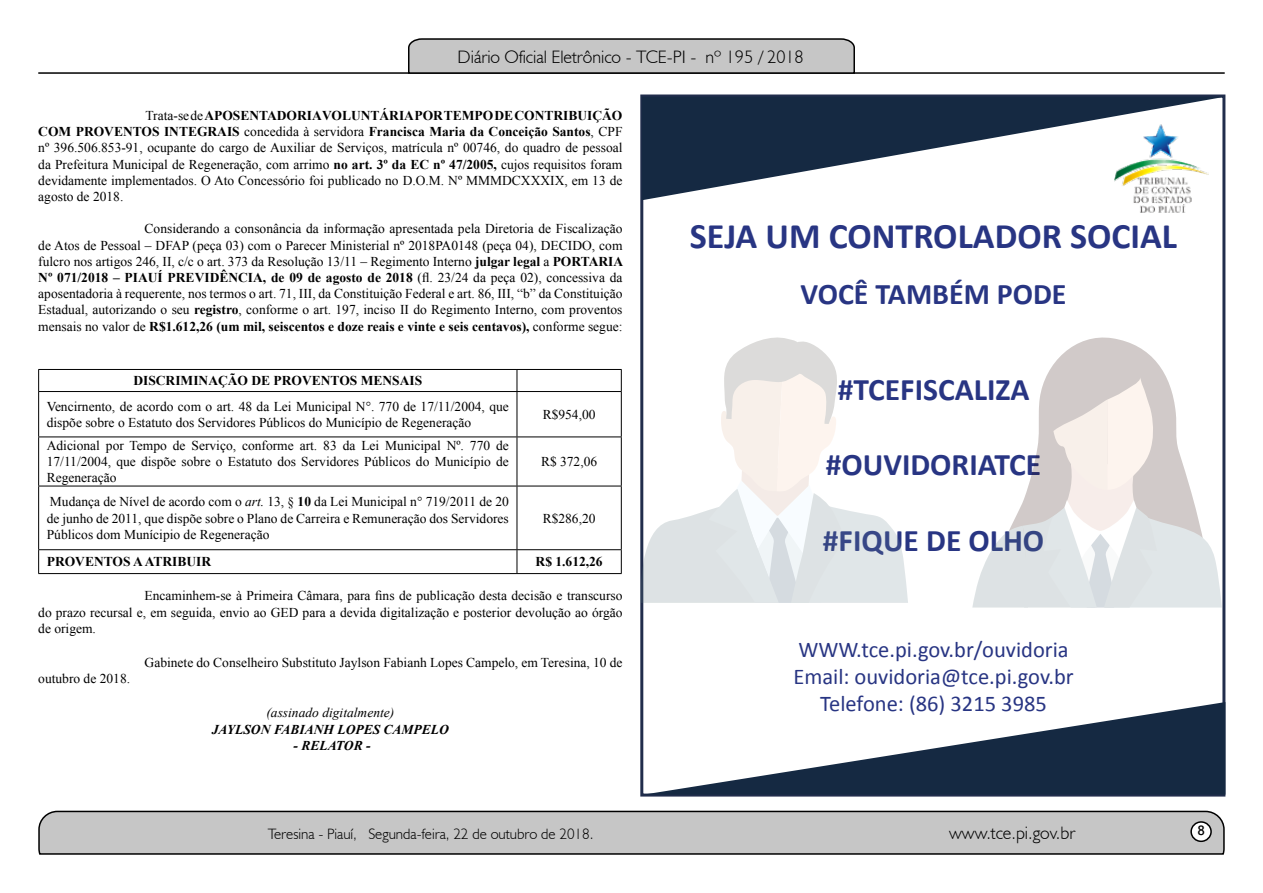
<style>
.page{position:relative;width:1263px;height:893px;background:#fff}
.page>*{position:absolute;margin:0;border:0;box-sizing:border-box;transform-origin:0 0}
.t1{font:700 36px "Calibri";color:#283583}
.t2{font:700 31.5px "Calibri";color:#283583}
.t3{font:700 30px "Calibri";color:#283583}
.t4{font:22.5px/27px "Calibri";color:#283583;text-align:center}
.t5{font:300 18px "Humanist 521 BT";color:#000}
.t6{font:300 15px "Humanist 521 BT";color:#000}
.t7{font:15px "Estrangelo Edessa";color:#000}
.t8{font:13.5px/16.2px "Times New Roman";color:#000;text-align:justify}
.t9{font:700 13.5px "Times New Roman";color:#000}
.t10{font:italic 700 13.5px "Times New Roman";color:#000}
.t11{font:italic 13.5px "Times New Roman";color:#000}
.s1{font-weight:700}
.s2{font-style:italic}
</style>
<div class="page">
<svg style="left:38px;top:810px;width:1187px;height:45px;background:#b9b9b9"></svg>
<div style="left:1191px;top:822px;width:20px;height:19px;background:#fff;border-radius:50%"></div>
<div style="left:1190px;top:821px;width:22px;height:21px;border:2px solid #000;border-radius:50%"></div>
<hr style="left:38px;top:72px;width:1187px;height:2px;background:#000">
<svg style="left:407px;top:38px;width:449px;height:36px;background:#b4b4b4"></svg>
<hr style="left:38px;top:369px;width:479px;height:1px;background:#000">
<hr style="left:517px;top:369px;width:105px;height:1px;background:#000">
<hr style="left:38px;top:391px;width:479px;height:1px;background:#000">
<hr style="left:517px;top:391px;width:105px;height:1px;background:#000">
<hr style="left:38px;top:437px;width:479px;height:1px;background:#000">
<hr style="left:517px;top:437px;width:105px;height:1px;background:#000">
<hr style="left:38px;top:486px;width:479px;height:1px;background:#000">
<hr style="left:517px;top:486px;width:105px;height:1px;background:#000">
<hr style="left:38px;top:549px;width:479px;height:1px;background:#000">
<hr style="left:517px;top:549px;width:105px;height:1px;background:#000">
<hr style="left:38px;top:573px;width:479px;height:1px;background:#000">
<hr style="left:517px;top:573px;width:105px;height:1px;background:#000">
<svg style="left:38px;top:370px;width:1px;height:21px"></svg>
<hr style="left:38px;top:392px;width:1px;height:45px;background:#000">
<hr style="left:38px;top:437px;width:1px;height:49px;background:#000">
<hr style="left:38px;top:486px;width:1px;height:63px;background:#000">
<svg style="left:38px;top:550px;width:1px;height:23px"></svg>
<svg style="left:517px;top:370px;width:1px;height:21px"></svg>
<svg style="left:621px;top:370px;width:1px;height:21px"></svg>
<hr style="left:517px;top:392px;width:1px;height:45px;background:#000">
<hr style="left:621px;top:392px;width:1px;height:45px;background:#000">
<hr style="left:517px;top:437px;width:1px;height:49px;background:#000">
<hr style="left:621px;top:437px;width:1px;height:49px;background:#000">
<hr style="left:517px;top:486px;width:1px;height:63px;background:#000">
<hr style="left:621px;top:486px;width:1px;height:63px;background:#000">
<svg style="left:517px;top:550px;width:1px;height:23px"></svg>
<svg style="left:621px;top:550px;width:1px;height:23px"></svg>
<svg style="left:643px;top:702px;width:582px;height:93px"></svg>
<svg style="left:642px;top:97px;width:583px;height:103px;fill:#152942"></svg>
<svg style="left:640px;top:336px;width:268px;height:267px"></svg>
<svg style="left:1046px;top:337px;width:120px;height:40px;fill:#d1cac9"></svg>
<svg style="left:972px;top:377px;width:250px;height:231px"></svg>
<img style="left:1115px;top:122px;width:94px;height:91px">
<h3 class="t5" style="left:458px;top:46px;width:347px">Diário Oficial Eletrônico - TCE-PI - nº 195 / 2018</h3>
<p class="t8" style="left:38px;top:107px;width:586px;text-indent:107px">Trata-se de <span class="s1">APOSENTADORIA VOLUNTÁRIA POR TEMPO DE CONTRIBUIÇÃO COM PROVENTOS INTEGRAIS</span> concedida à servidora <span class="s1">Francisca Maria da Conceição Santos</span>, CPF nº 396.506.853-91, ocupante do cargo de Auxiliar de Serviços, matrícula nº 00746, do quadro de pessoal da Prefeitura Municipal de Regeneração, com arrimo <span class="s1">no art. 3º da EC nº 47/2005,</span> cujos requisitos foram devidamente implementados. O Ato Concessório foi publicado no D.O.M. Nº MMMDCXXXIX, em 13 de agosto de 2018.</p>
<p class="t8" style="left:38px;top:221px;width:586px;text-indent:106px">Considerando a consonância da informação apresentada pela Diretoria de Fiscalização de Atos de Pessoal – DFAP (peça 03) com o Parecer Ministerial nº 2018PA0148 (peça 04), DECIDO, com fulcro nos artigos 246, II, c/c o art. 373 da Resolução 13/11 – Regimento Interno <span class="s1">julgar legal</span> a <span class="s1">PORTARIA Nº 071/2018 – PIAUÍ PREVIDÊNCIA, de 09 de agosto de 2018</span> (fl. 23/24 da peça 02), concessiva da aposentadoria à requerente, nos termos o art. 71, III, da Constituição Federal e art. 86, III, “b” da Constituição Estadual, autorizando o seu <span class="s1">registro</span>, conforme o art. 197, inciso II do Regimento Interno, com proventos mensais no valor de <span class="s1">R$1.612,26 (um mil, seiscentos e doze reais e vinte e seis centavos),</span> conforme segue:</p>
<p class="t9" style="left:133px;top:371px;width:290px">DISCRIMINAÇÃO DE PROVENTOS MENSAIS</p>
<p class="t8" style="left:47px;top:398px;width:464px">Vencirnento, de acordo com o art. 48 da Lei Municipal N°. 770 de 17/11/2004, que dispõe sobre o Estatuto dos Servidores Públicos do Município de Regeneração</p>
<p class="t8" style="left:543px;top:406px;width:54px">R$954,00</p>
<p class="t8" style="left:47px;top:437px;width:464px">Adicional por Tempo de Serviço, conforme art. 83 da Lei Municipal Nº. 770 de 17/11/2004, que dispõe sobre o Estatuto dos Servidores Públicos do Município de Regeneração</p>
<p class="t8" style="left:541px;top:453px;width:58px">R$ 372,06</p>
<p class="t8" style="left:47px;top:493px;width:464px">Mudança de Nível de acordo com o <span class="s2">art.</span> 13, § <span class="s1">10</span> da Lei Municipal n° 719/2011 de 20 de junho de 2011, que dispõe sobre o Plano de Carreira e Remuneração dos Servidores Públicos dom Munícipio de Regeneração</p>
<p class="t8" style="left:543px;top:510px;width:54px">R$286,20</p>
<p class="t9" style="left:47px;top:552px;width:166px">PROVENTOS A ATRIBUIR</p>
<p class="t9" style="left:536px;top:552px;width:69px">R$ 1.612,26</p>
<p class="t8" style="left:38px;top:587px;width:586px;text-indent:106px">Encaminhem-se à Primeira Câmara, para fins de publicação desta decisão e transcurso do prazo recursal e, em seguida, envio ao GED para a devida digitalização e posterior devolução ao órgão de origem.</p>
<p class="t8" style="left:145px;top:654px;width:479px">Gabinete do Conselheiro Substituto Jaylson Fabianh Lopes Campelo, em Teresina, 10 de</p>
<p class="t8" style="left:38px;top:670px;width:93px">outubro de 2018.</p>
<p class="t11" style="left:266px;top:703px;width:129px">(assinado digitalmente)</p>
<p class="t10" style="left:212px;top:720px;width:238px">JAYLSON FABIANH LOPES CAMPELO</p>
<p class="t10" style="left:294px;top:736px;width:79px">- RELATOR -</p>
<h1 class="t1" style="left:690px;top:214px;width:489px">SEJA UM CONTROLADOR SOCIAL</h1>
<h3 class="t3" style="left:801px;top:275px;width:267px">VOCÊ TAMBÉM PODE</h3>
<h2 class="t2" style="left:838px;top:369px;width:193px">#TCEFISCALIZA</h2>
<h2 class="t2" style="left:826px;top:445px;width:217px">#OUVIDORIATCE</h2>
<h2 class="t2" style="left:823px;top:520px;width:223px">#FIQUE DE OLHO</h2>
<h3 class="t4" style="left:793px;top:636px;width:282px">WWW.tce.pi.gov.br/ouvidoria<br>Email: ouvidoria@tce.pi.gov.br<br>Telefone: (86) 3215 3985</h3>
<p class="t6" style="left:268px;top:824px;width:327px">Teresina - Piauí, Segunda-feira, 22 de outubro de 2018.</p>
<h3 class="t5" style="left:949px;top:822px;width:128px">www.tce.pi.gov.br</h3>
<p class="t7" style="left:1197px;top:823px;width:9px">8</p>
</div>
